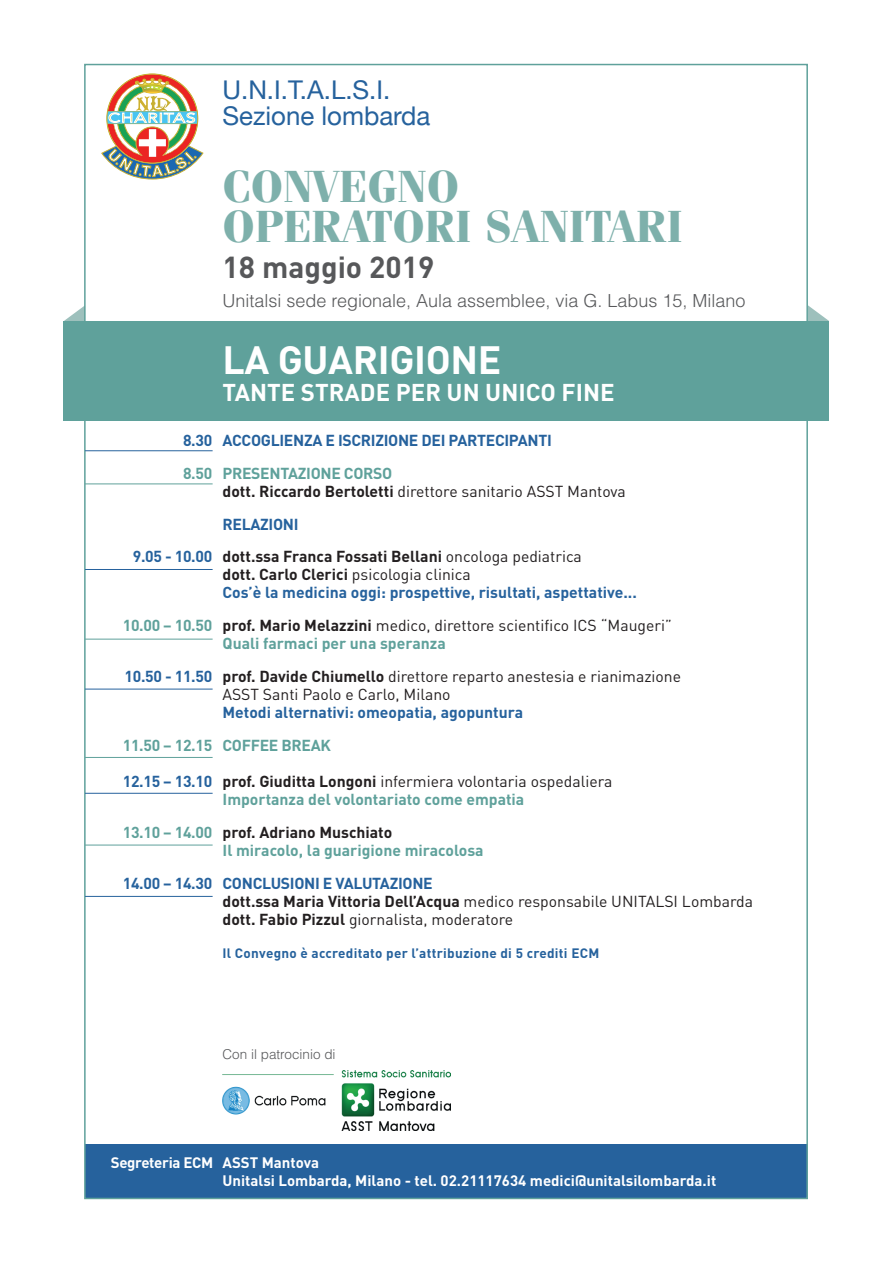
<style>
.page{position:relative;width:893px;height:1263px;background:#fff}
.page>*{position:absolute;margin:0;border:0;box-sizing:border-box;transform-origin:0 0}
.t1{font:700 45px/40.5px "Fenice";color:#7eb0ab}
.t2{font:700 39px "DIN";letter-spacing:-.01em;color:#fff}
.t3{font:700 30px "DIN";color:#57585a}
.t4{font:25.8px/25.8px "Helvetica Neue";color:#26629d}
.t5{font:700 24px "DIN";color:#fff}
.t6{font:300 18px "Helvetica LT";color:#57585a}
.t7{font:15.75px/18px "DIN";color:#231f20}
.t8{font:700 15.75px/18px "DIN";color:#26629d}
.t9{font:700 15.75px/18px "DIN";color:#5fa19b}
.t10{font:700 15.75px/32.8px "DIN";color:#231f20}
.t11{font:700 15.75px "DIN";letter-spacing:-.02em;color:#26629d}
.t12{font:700 15.75px "DIN";letter-spacing:-.02em;color:#5fa19b}
.t13{font:700 15px/18px "DIN";color:#fff}
.t14{font:700 15px "DIN";letter-spacing:-.02em;color:#fff}
.t15{font:700 13.5px "DIN";letter-spacing:.02em;color:#26629d}
.t16{font:300 13.5px "Helvetica LT";color:#57585a}
.s1{font-weight:700;color:#5fa19b}
.s2{font-weight:700}
.s3{color:#26629d}
.s4{font-weight:400}
.s5{color:#231f20}
.s6{font-weight:400;color:#231f20}
.s7{font-weight:700;color:#26629d}
</style>
<div class="page">
<svg style="left:64px;top:306px;width:20px;height:15px"></svg>
<svg style="left:808px;top:305px;width:21px;height:16px"></svg>
<div style="left:85px;top:1144px;width:723px;height:54px;background:#26629d"></div>
<div style="left:64px;top:321px;width:765px;height:100px;background:#5fa19b"></div>
<hr style="left:85px;top:450px;width:128px;height:1px;background:#26629d">
<hr style="left:85px;top:484px;width:128px;height:1px;background:#5fa19b">
<hr style="left:85px;top:569px;width:128px;height:1px;background:#26629d">
<hr style="left:85px;top:689px;width:128px;height:1px;background:#26629d">
<hr style="left:85px;top:793px;width:128px;height:1px;background:#26629d">
<hr style="left:85px;top:896px;width:128px;height:1px;background:#26629d">
<hr style="left:85px;top:639px;width:128px;height:1px;background:#5fa19b">
<hr style="left:85px;top:757px;width:128px;height:1px;background:#5fa19b">
<hr style="left:85px;top:845px;width:128px;height:1px;background:#5fa19b">
<svg style="left:101px;top:73px;width:103px;height:107px"></svg>
<img style="left:222px;top:1071px;width:228px;height:59px">
<h3 class="t4" style="left:223px;top:78px;width:209px">U.N.I.T.A.L.S.I.<br>Sezione lombarda</h3>
<h1 class="t1" style="left:223px;top:165px;width:462px">CONVEGNO<br>OPERATORI SANITARI</h1>
<h3 class="t3" style="left:223px;top:248px;width:213px">18 maggio 2019</h3>
<p class="t6" style="left:223px;top:289px;width:524px">Unitalsi sede regionale, Aula assemblee, via G. Labus 15, Milano</p>
<h2 class="t2" style="left:223px;top:334px;width:280px">LA GUARIGIONE</h2>
<h3 class="t5" style="left:223px;top:376px;width:394px">TANTE STRADE PER UN UNICO FINE</h3>
<p class="t8" style="left:183px;top:430px;width:31px">8.30</p>
<p class="t9" style="left:183px;top:463px;width:31px">8.50</p>
<p class="t8" style="left:133px;top:547px;width:81px">9.05 - 10.00</p>
<p class="t9" style="left:123px;top:616px;width:91px">10.00 – 10.50</p>
<p class="t8" style="left:125px;top:667px;width:89px">10.50 - 11.50</p>
<p class="t9" style="left:123px;top:736px;width:91px">11.50 – 12.15</p>
<p class="t8" style="left:123px;top:772px;width:91px">12.15 – 13.10</p>
<p class="t9" style="left:123px;top:823px;width:91px">13.10 – 14.00</p>
<p class="t8" style="left:123px;top:873px;width:91px">14.00 – 14.30</p>
<p class="t11" style="left:223px;top:430px;width:331px">ACCOGLIENZA E ISCRIZIONE DEI PARTECIPANTI</p>
<p class="t7" style="left:223px;top:464px;width:405px"><span class="s1">PRESENTAZIONE CORSO<br></span><span class="s2">dott. Riccardo Bertoletti</span> direttore sanitario ASST Mantova</p>
<p class="t10" style="left:223px;top:507px;width:361px"><span class="s3">RELAZIONI<br></span>dott.ssa Franca Fossati Bellani <span class="s4">oncologa pediatrica</span></p>
<p class="t8" style="left:223px;top:565px;width:416px"><span class="s5">dott. Carlo Clerici</span> <span class="s6">psicologia clinica<br></span>Cos’è la medicina oggi: prospettive, risultati, aspettative...</p>
<p class="t7" style="left:223px;top:616px;width:451px"><span class="s2">prof. Mario Melazzini</span> medico, direttore scientifico ICS “Maugeri”<br><span class="s1">Quali farmaci per una speranza</span></p>
<p class="t7" style="left:223px;top:667px;width:460px"><span class="s2">prof. Davide Chiumello</span> direttore reparto anestesia e rianimazione<br>ASST Santi Paolo e Carlo, Milano</p>
<p class="t8" style="left:223px;top:703px;width:302px">Metodi alternativi: omeopatia, agopuntura</p>
<p class="t12" style="left:223px;top:735px;width:110px">COFFEE BREAK</p>
<p class="t9" style="left:223px;top:772px;width:391px"><span class="s5">prof. Giuditta Longoni</span> <span class="s6">infermiera volontaria ospedaliera<br></span>Importanza del volontariato come empatia</p>
<p class="t10" style="left:223px;top:815px;width:171px">prof. Adriano Muschiato</p>
<p class="t9" style="left:223px;top:841px;width:263px">Il miracolo, la guarigione miracolosa</p>
<p class="t7" style="left:223px;top:874px;width:532px"><span class="s7">CONCLUSIONI E VALUTAZIONE<br></span><span class="s2">dott.ssa Maria Vittoria Dell’Acqua</span> medico responsabile UNITALSI Lombarda <span class="s2">dott. Fabio Pizzul</span> giornalista, moderatore</p>
<p class="t15" style="left:223px;top:944px;width:378px">Il Convegno è accreditato per l’attribuzione di 5 crediti ECM</p>
<p class="t16" style="left:223px;top:1046px;width:115px">Con il patrocinio di</p>
<p class="t14" style="left:111px;top:1153px;width:104px">Segreteria ECM</p>
<p class="t13" style="left:223px;top:1153px;width:495px">ASST Mantova<br>Unitalsi Lombarda, Milano - tel. 02.21117634 medici@unitalsilombarda.it</p>
</div>
